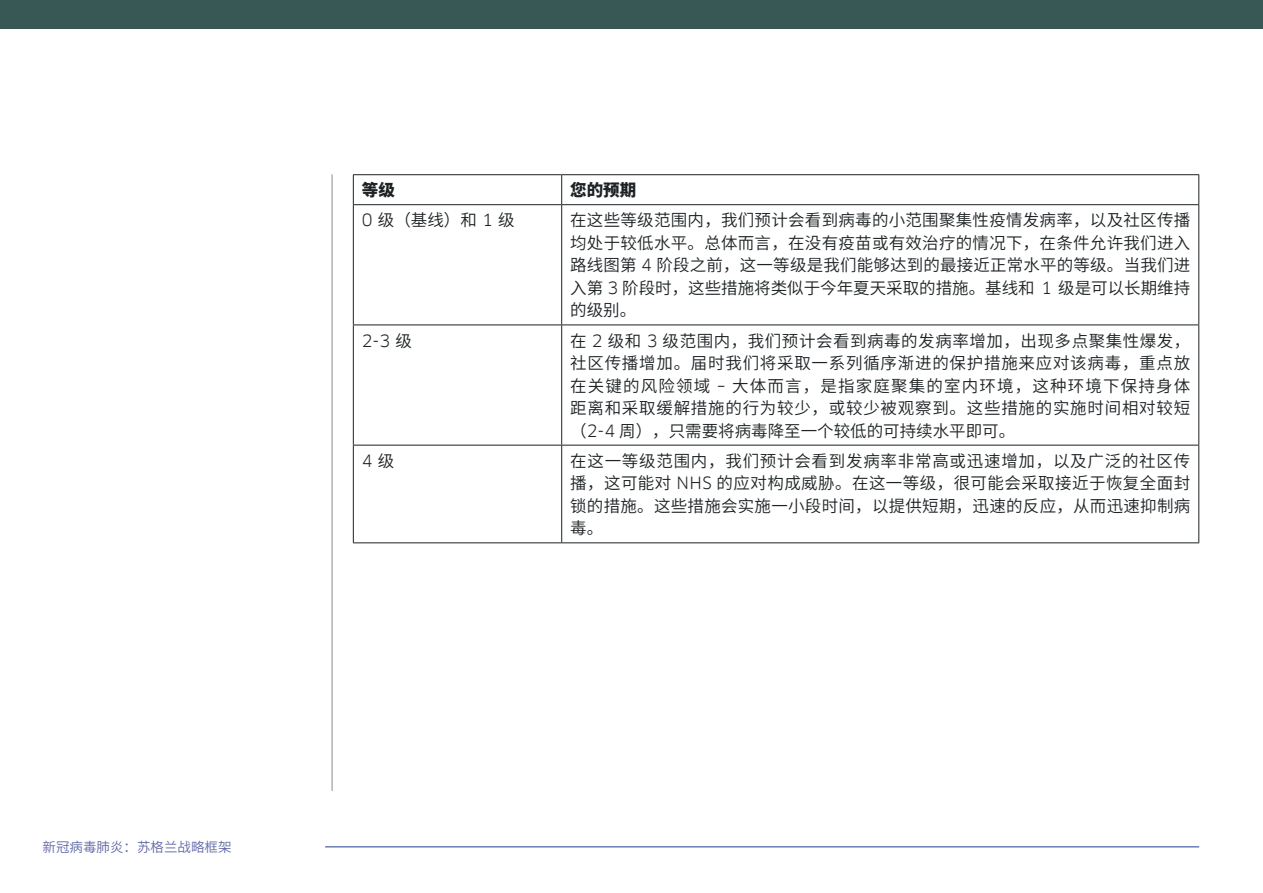
<style>
.page{position:relative;width:1263px;height:893px;background:#fff}
.page>*{position:absolute;margin:0;border:0;box-sizing:border-box;transform-origin:0 0}
.t1{font:600 16.5px/22.5px "Noto Sans CJ Ksc";letter-spacing:.015em;color:#1d2224;text-align:justify}
.t2{font:900 16.5px "Noto Sans CJ Ksc";color:#1d2224}
.t3{font:16.5px "Clan Pro";color:#1d2224}
.t4{font:600 13.5px "Noto Sans CJ Ksc";color:#6168a7}
.s1{font-family:"Clan Pro";font-weight:400}
.s2{font-family:"Noto Sans CJ Ksc";font-weight:600}
</style>
<div class="page">
<hr style="left:332px;top:174px;width:1px;height:617px;background:#8b8c8f">
<div style="left:0;top:0;width:1263px;height:29px;background:#385855"></div>
<hr style="left:325px;top:846px;width:874px;height:1px;background:#253f8e">
<hr style="left:353px;top:174px;width:209px;height:1px;background:#1d2224">
<svg style="left:353px;top:175px;width:1px;height:29px"></svg>
<hr style="left:562px;top:174px;width:637px;height:1px;background:#1d2224">
<svg style="left:561px;top:175px;width:1px;height:29px"></svg>
<svg style="left:1198px;top:175px;width:1px;height:29px"></svg>
<hr style="left:353px;top:204px;width:209px;height:1px;background:#1d2224">
<hr style="left:353px;top:205px;width:1px;height:120px;background:#1d2224">
<hr style="left:562px;top:204px;width:637px;height:1px;background:#1d2224">
<hr style="left:561px;top:205px;width:1px;height:120px;background:#1d2224">
<hr style="left:1198px;top:205px;width:1px;height:120px;background:#1d2224">
<hr style="left:353px;top:325px;width:209px;height:1px;background:#1d2224">
<hr style="left:353px;top:325px;width:1px;height:120px;background:#1d2224">
<hr style="left:562px;top:325px;width:637px;height:1px;background:#1d2224">
<hr style="left:561px;top:325px;width:1px;height:120px;background:#1d2224">
<hr style="left:1198px;top:325px;width:1px;height:120px;background:#1d2224">
<hr style="left:353px;top:445px;width:209px;height:1px;background:#1d2224">
<hr style="left:353px;top:445px;width:1px;height:97px;background:#1d2224">
<hr style="left:562px;top:445px;width:637px;height:1px;background:#1d2224">
<hr style="left:561px;top:445px;width:1px;height:97px;background:#1d2224">
<hr style="left:1198px;top:445px;width:1px;height:97px;background:#1d2224">
<hr style="left:353px;top:542px;width:209px;height:1px;background:#1d2224">
<hr style="left:562px;top:542px;width:637px;height:1px;background:#1d2224">
<p class="t4" style="left:43px;top:839px;width:190px">新冠病毒肺炎：苏格兰战略框架</p>
<p class="t2" style="left:362px;top:181px;width:34px">等级</p>
<p class="t2" style="left:570px;top:181px;width:67px">您的预期</p>
<p class="t1" style="left:362px;top:209px;width:154px"><span class="s1">0</span> 级（基线）和 <span class="s1">1</span> 级</p>
<p class="t1" style="left:570px;top:209px;width:622px">在这些等级范围内，我们预计会看到病毒的小范围聚集性疫情发病率，以及社区传播均处于较低水平。总体而言，在没有疫苗或有效治疗的情况下，在条件允许我们进入路线图第 <span class="s1">4</span> 阶段之前，这一等级是我们能够达到的最接近正常水平的等级。当我们进入第 <span class="s1">3</span> 阶段时，这些措施将类似于今年夏天采取的措施。基线和 <span class="s1">1</span> 级是可以长期维持的级别。</p>
<p class="t3" style="left:362px;top:331px;width:52px">2-3 <span class="s2">级</span></p>
<p class="t1" style="left:570px;top:330px;width:622px">在 <span class="s1">2</span> 级和 <span class="s1">3</span> 级范围内，我们预计会看到病毒的发病率增加，出现多点聚集性爆发，社区传播增加。届时我们将采取一系列循序渐进的保护措施来应对该病毒，重点放在关键的风险领域 <span class="s1">–</span> 大体而言，是指家庭聚集的室内环境，这种环境下保持身体距离和采取缓解措施的行为较少，或较少被观察到。这些措施的实施时间相对较短（<span class="s1">2-4</span> 周），只需要将病毒降至一个较低的可持续水平即可。</p>
<p class="t3" style="left:362px;top:451px;width:34px">4 <span class="s2">级</span></p>
<p class="t1" style="left:570px;top:450px;width:622px">在这一等级范围内，我们预计会看到发病率非常高或迅速增加，以及广泛的社区传播，这可能对 <span class="s1">NHS</span> 的应对构成威胁。在这一等级，很可能会采取接近于恢复全面封锁的措施。这些措施会实施一小段时间，以提供短期，迅速的反应，从而迅速抑制病毒。</p>
</div>
